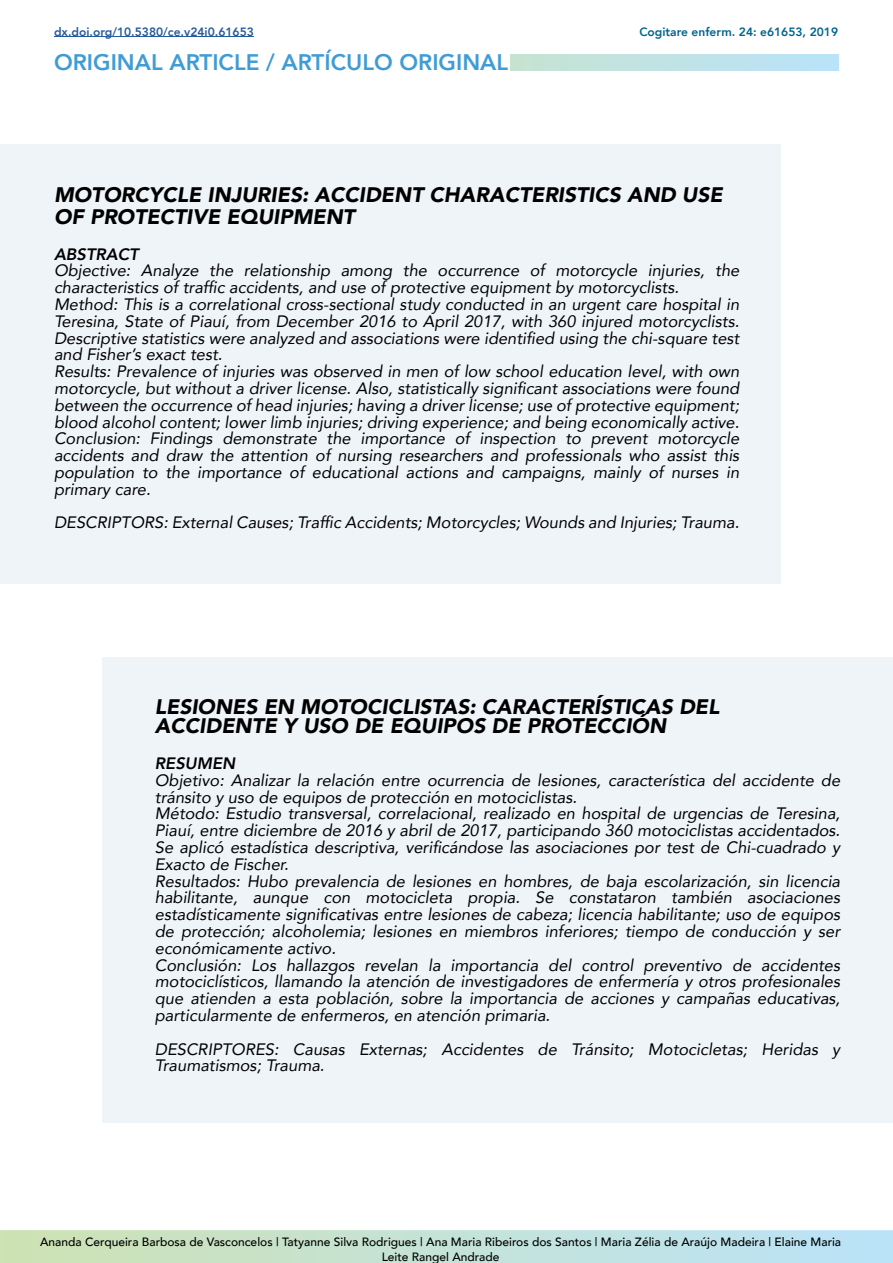
<style>
.page{position:relative;width:893px;height:1263px;background:#fff}
.page>*{position:absolute;margin:0;border:0;box-sizing:border-box;transform-origin:0 0}
.t1{font:800 22.5px "Avenir";color:#409cd4}
.t2{font:italic 900 21px/22.2px "Avenir";color:#000}
.t3{font:italic 16.5px/16.8px "Avenir";color:#000}
.t4{font:italic 800 16.5px "Avenir";color:#000}
.t5{font:500 12px/14.4px "Avenir";color:#000;text-align:center}
.t6{font:800 12px "Avenir";color:#275b9b}
.t7{font:800 12px "Avenir";color:#00658f}
</style>
<div class="page">
<div style="left:0;top:145px;width:781px;height:439px;background:#eff4f9"></div>
<svg style="left:0;top:1230px;width:893px;height:33px;background:#c4e2d6"></svg>
<div style="left:510px;top:54px;width:329px;height:17px;background:linear-gradient(to right,#c6e3d1,#bae3fa)"></div>
<div style="left:102px;top:658px;width:791px;height:465px;background:#eff4f9"></div>
<hr style="left:54px;top:36px;width:200px;height:1px;background:#275b9b">
<p class="t6" style="left:54px;top:22px;width:201px">dx.doi.org/10.5380/ce.v24i0.61653</p>
<p class="t7" style="left:639px;top:22px;width:200px">Cogitare enferm. 24: e61653, 2019</p>
<h1 class="t1" style="left:54px;top:45px;width:456px">ORIGINAL ARTICLE / ARTÍCULO ORIGINAL</h1>
<p class="t2" style="left:54px;top:183px;width:670px">MOTORCYCLE INJURIES: ACCIDENT CHARACTERISTICS AND USE<br>OF PROTECTIVE EQUIPMENT</p>
<p class="t4" style="left:54px;top:244px;width:86px">ABSTRACT</p>
<p class="t3" style="left:54px;top:262px;width:687px">Objective: Analyze the relationship among the occurrence of motorcycle injuries, the characteristics of traffic accidents, and use of protective equipment by motorcyclists.<br>Method: This is a correlational cross-sectional study conducted in an urgent care hospital in Teresina, State of Piauí, from December 2016 to April 2017, with 360 injured motorcyclists.<br>Descriptive statistics were analyzed and associations were identified using the chi-square test and Fisher’s exact test.<br>Results: Prevalence of injuries was observed in men of low school education level, with own motorcycle, but without a driver license. Also, statistically significant associations were found between the occurrence of head injuries; having a driver license; use of protective equipment; blood alcohol content; lower limb injuries; driving experience; and being economically active.<br>Conclusion: Findings demonstrate the importance of inspection to prevent motorcycle accidents and draw the attention of nursing researchers and professionals who assist this population to the importance of educational actions and campaigns, mainly of nurses in primary care.</p>
<p class="t3" style="left:54px;top:514px;width:687px">DESCRIPTORS: External Causes; Traffic Accidents; Motorcycles; Wounds and Injuries; Trauma.</p>
<p class="t2" style="left:155px;top:697px;width:566px;line-height:19.2px">LESIONES EN MOTOCICLISTAS: CARACTERÍSTICAS DEL<br>ACCIDENTE Y USO DE EQUIPOS DE PROTECCIÓN</p>
<p class="t4" style="left:155px;top:753px;width:82px">RESUMEN</p>
<p class="t3" style="left:155px;top:772px;width:687px">Objetivo: Analizar la relación entre ocurrencia de lesiones, característica del accidente de tránsito y uso de equipos de protección en motociclistas.<br>Método: Estudio transversal, correlacional, realizado en hospital de urgencias de Teresina, Piauí, entre diciembre de 2016 y abril de 2017, participando 360 motociclistas accidentados.<br>Se aplicó estadística descriptiva, verificándose las asociaciones por test de Chi-cuadrado y Exacto de Fischer.<br>Resultados: Hubo prevalencia de lesiones en hombres, de baja escolarización, sin licencia habilitante, aunque con motocicleta propia. Se constataron también asociaciones estadísticamente significativas entre lesiones de cabeza; licencia habilitante; uso de equipos de protección; alcoholemia; lesiones en miembros inferiores; tiempo de conducción y ser económicamente activo.<br>Conclusión: Los hallazgos revelan la importancia del control preventivo de accidentes motociclísticos, llamando la atención de investigadores de enfermería y otros profesionales que atienden a esta población, sobre la importancia de acciones y campañas educativas, particularmente de enfermeros, en atención primaria.</p>
<p class="t3" style="left:155px;top:1040px;width:687px">DESCRIPTORES: Causas Externas; Accidentes de Tránsito; Motocicletas; Heridas y<br>Traumatismos; Trauma.</p>
<p class="t5" style="left:40px;top:1234px;width:803px">Ananda Cerqueira Barbosa de Vasconcelos | Tatyanne Silva Rodrigues | Ana Maria Ribeiros dos Santos | Maria Zélia de Araújo Madeira | Elaine Maria<br>Leite Rangel Andrade</p>
</div>
